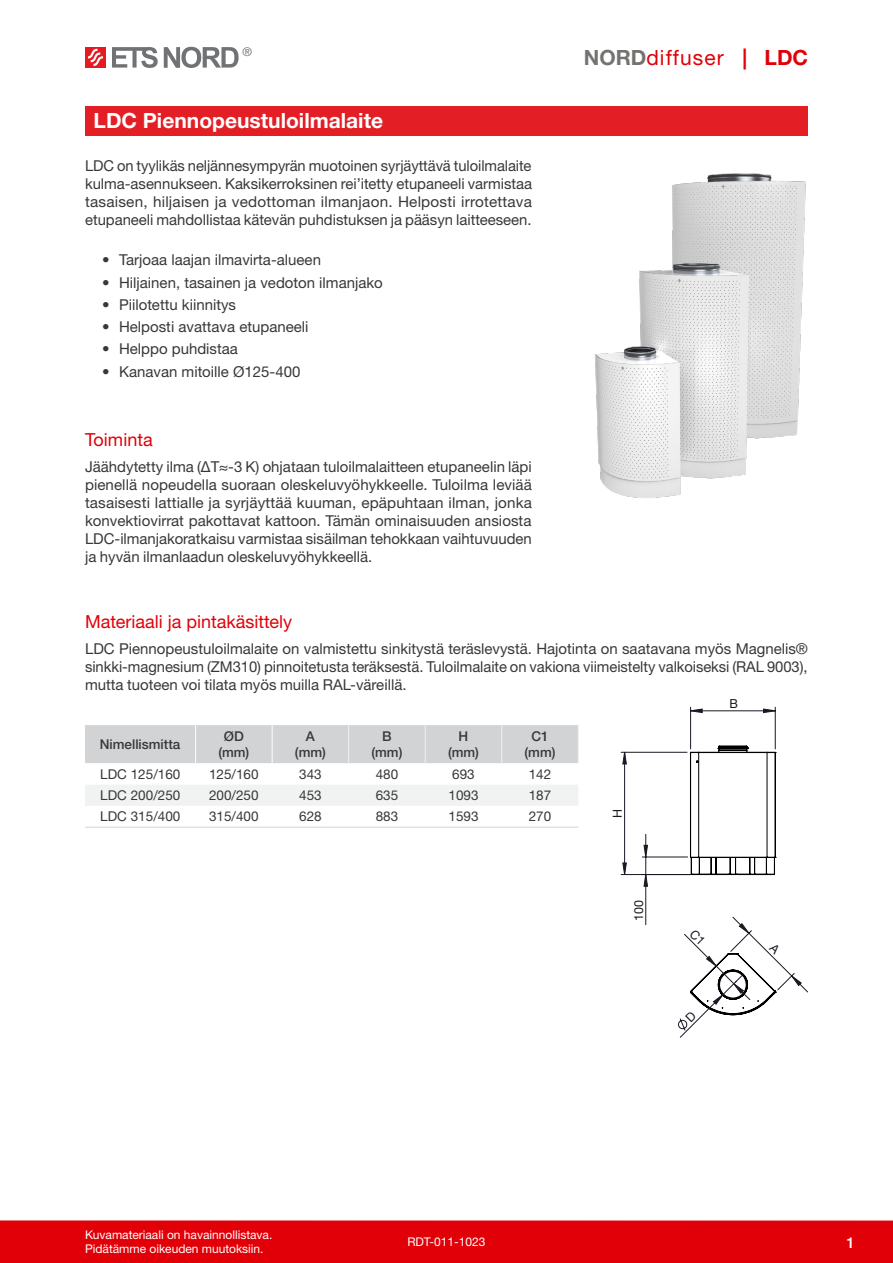
<style>
.page{position:relative;width:893px;height:1263px;background:#fff}
.page>*{position:absolute;margin:0;border:0;box-sizing:border-box;transform-origin:0 0}
.Tootenimi{font:700 21px "Helvetica Neue LTW1 G";color:#fff}
.t1{font:21px "Helvetica Neue LTW1 G";letter-spacing:.05em;color:#e10008}
.Pealkiri{font:18px "Helvetica Neue LTW1 G";color:#e10008}
.Tekst{font:15px/18px "Helvetica Neue LTW1 G";color:#383839;text-align:justify}
.t2{font:500 15px "Helvetica Neue LTW1 G";color:#fff}
.Tabeltekst{font:13.5px "Helvetica Neue LTW1 G";color:#383839}
.Tabeli_päis{font:500 13.5px/16.2px "Helvetica Neue LTW1 G";color:#383839;text-align:center}
.t3{font:12.45px "Helvetica Neue LTW1 G";color:#191924}
.t4{font:12px/14.4px "Helvetica Neue LTW1 G";color:#fff}
.t5{font:12px "Helvetica Neue LTW1 G";color:#737372}
.s1{font-weight:700;color:#737372}
.s2{font-weight:700}
</style>
<div class="page">
<div style="left:0;top:1220px;width:893px;height:43px;background:#e10008"></div>
<div style="left:85px;top:47px;width:21px;height:21px;background:#e51a23"></div>
<svg style="left:112px;top:47px;width:46px;height:21px"></svg>
<svg style="left:164px;top:47px;width:75px;height:21px"></svg>
<svg style="left:88px;top:49px;width:15px;height:17px"></svg>
<svg style="left:85px;top:725px;width:493px;height:102px"></svg>
<hr style="left:195px;top:725px;width:1px;height:38px;background:#fff">
<hr style="left:272px;top:725px;width:1px;height:38px;background:#fff">
<hr style="left:85px;top:827px;width:111px;height:1px;background:#d1d3d4">
<hr style="left:196px;top:827px;width:76px;height:1px;background:#d1d3d4">
<hr style="left:272px;top:827px;width:77px;height:1px;background:#d1d3d4">
<hr style="left:349px;top:827px;width:76px;height:1px;background:#d1d3d4">
<hr style="left:425px;top:827px;width:77px;height:1px;background:#d1d3d4">
<hr style="left:502px;top:827px;width:76px;height:1px;background:#d1d3d4">
<hr style="left:348px;top:725px;width:1px;height:38px;background:#f1f2f2">
<hr style="left:425px;top:725px;width:1px;height:38px;background:#f1f2f2">
<hr style="left:501px;top:725px;width:1px;height:38px;background:#f1f2f2">
<hr style="left:578px;top:725px;width:1px;height:38px;background:#f1f2f2">
<img style="left:595px;top:173px;width:211px;height:325px">
<div style="left:85px;top:106px;width:723px;height:30px;background:#e31e25"></div>
<svg style="left:690px;top:745px;width:86px;height:130px"></svg>
<hr style="left:775px;top:707px;width:1px;height:42px;background:#191924">
<hr style="left:690px;top:707px;width:1px;height:42px;background:#191924">
<hr style="left:642px;top:857px;width:46px;height:1px;background:#191924">
<hr style="left:645px;top:874px;width:1px;height:51px;background:#191924">
<hr style="left:621px;top:874px;width:69px;height:1px;background:#191924">
<hr style="left:621px;top:752px;width:66px;height:1px;background:#191924">
<svg style="left:690px;top:708px;width:86px;height:5px"></svg>
<svg style="left:622px;top:751px;width:26px;height:136px"></svg>
<svg style="left:678px;top:916px;width:130px;height:121px"></svg>
<p class="t5" style="left:243px;top:44px;width:11px">®</p>
<h1 class="t1" style="left:584px;top:44px;width:226px"><span class="s1">NORD</span>diffuser <span class="s2">| LDC</span></h1>
<p class="Tootenimi" style="left:94px;top:108px;width:291px">LDC Piennopeustuloilmalaite</p>
<p class="Tekst" style="left:85px;top:157px;width:448px">LDC on tyylikäs neljännesympyrän muotoinen syrjäyttävä tuloilmalaite kulma-asennukseen. Kaksikerroksinen rei’itetty etupaneeli varmistaa tasaisen, hiljaisen ja vedottoman ilmanjaon. Helposti irrotettava etupaneeli mahdollistaa kätevän puhdistuksen ja pääsyn laitteeseen.</p>
<p class="Tekst" style="left:102px;top:251px;width:220px">• Tarjoaa laajan ilmavirta-alueen</p>
<p class="Tekst" style="left:102px;top:273px;width:282px">• Hiljainen, tasainen ja vedoton ilmanjako</p>
<p class="Tekst" style="left:102px;top:295px;width:136px">• Piilotettu kiinnitys</p>
<p class="Tekst" style="left:102px;top:318px;width:208px">• Helposti avattava etupaneeli</p>
<p class="Tekst" style="left:102px;top:340px;width:137px">• Helppo puhdistaa</p>
<p class="Tekst" style="left:102px;top:362px;width:200px">• Kanavan mitoille Ø125-400</p>
<p class="Pealkiri" style="left:85px;top:428px;width:69px">Toiminta</p>
<p class="Tekst" style="left:85px;top:458px;width:448px">Jäähdytetty ilma (ΔT≈-3 K) ohjataan tuloilmalaitteen etupaneelin läpi pienellä nopeudella suoraan oleskeluvyöhykkeelle. Tuloilma leviää tasaisesti lattialle ja syrjäyttää kuuman, epäpuhtaan ilman, jonka konvektiovirrat pakottavat kattoon. Tämän ominaisuuden ansiosta LDC-ilmanjakoratkaisu varmistaa sisäilman tehokkaan vaihtuvuuden ja hyvän ilmanlaadun oleskeluvyöhykkeellä.</p>
<p class="Pealkiri" style="left:85px;top:610px;width:209px">Materiaali ja pintakäsittely</p>
<p class="Tekst" style="left:85px;top:640px;width:724px">LDC Piennopeustuloilmalaite on valmistettu sinkitystä teräslevystä. Hajotinta on saatavana myös Magnelis® sinkki-magnesium (ZM310) pinnoitetusta teräksestä. Tuloilmalaite on vakiona viimeistelty valkoiseksi (RAL 9003), mutta tuoteen voi tilata myös muilla RAL-väreillä.</p>
<p class="Tabeli_päis" style="left:100px;top:736px;width:82px">Nimellismitta</p>
<p class="Tabeli_päis" style="left:224px;top:728px;width:22px">ØD</p>
<p class="Tabeli_päis" style="left:218px;top:744px;width:32px">(mm)</p>
<p class="Tabeli_päis" style="left:295px;top:728px;width:32px">A (mm)</p>
<p class="Tabeli_päis" style="left:371px;top:728px;width:32px">B (mm)</p>
<p class="Tabeli_päis" style="left:448px;top:728px;width:32px">H (mm)</p>
<p class="Tabeli_päis" style="left:525px;top:728px;width:32px">C1 (mm)</p>
<p class="Tabeltekst" style="left:100px;top:766px;width:82px">LDC 125/160</p>
<p class="Tabeltekst" style="left:209px;top:766px;width:51px">125/160</p>
<p class="Tabeltekst" style="left:299px;top:766px;width:24px">343</p>
<p class="Tabeltekst" style="left:376px;top:766px;width:24px">480</p>
<p class="Tabeltekst" style="left:452px;top:766px;width:24px">693</p>
<p class="Tabeltekst" style="left:529px;top:766px;width:24px">142</p>
<p class="Tabeltekst" style="left:100px;top:787px;width:82px">LDC 200/250</p>
<p class="Tabeltekst" style="left:209px;top:787px;width:51px">200/250</p>
<p class="Tabeltekst" style="left:299px;top:787px;width:24px">453</p>
<p class="Tabeltekst" style="left:376px;top:787px;width:24px">635</p>
<p class="Tabeltekst" style="left:448px;top:787px;width:32px">1093</p>
<p class="Tabeltekst" style="left:529px;top:787px;width:24px">187</p>
<p class="Tabeltekst" style="left:100px;top:808px;width:82px">LDC 315/400</p>
<p class="Tabeltekst" style="left:209px;top:808px;width:51px">315/400</p>
<p class="Tabeltekst" style="left:299px;top:808px;width:24px">628</p>
<p class="Tabeltekst" style="left:376px;top:808px;width:24px">883</p>
<p class="Tabeltekst" style="left:448px;top:808px;width:32px">1593</p>
<p class="Tabeltekst" style="left:529px;top:808px;width:24px">270</p>
<p class="t3" style="left:610px;top:818px;width:10px;rotate:-90deg">H</p>
<p class="t3" style="left:631px;top:921px;width:22px;rotate:-90deg">100</p>
<p class="t3" style="left:729px;top:696px;width:10px">B</p>
<p class="t4" style="left:85px;top:1227px;width:189px">Kuvamateriaali on havainnollistava.<br>Pidätämme oikeuden muutoksiin.</p>
<p class="t4" style="left:407px;top:1235px;width:80px">RDT-011-1023</p>
<p class="t2" style="left:846px;top:1233px;width:10px">1</p>
</div>
